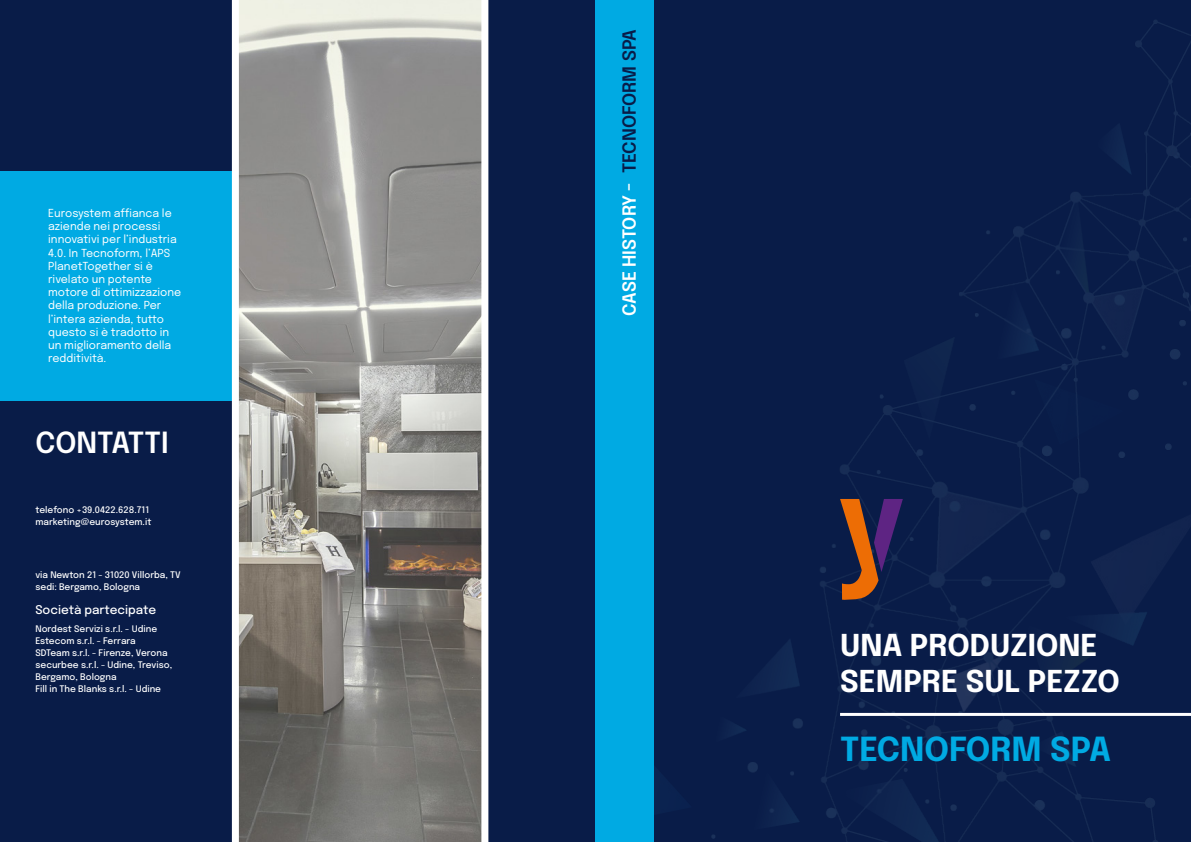
<style>
.page{position:relative;width:1191px;height:842px;background:#091c48}
.page>*{position:absolute;margin:0;border:0;box-sizing:border-box;transform-origin:0 0}
.t1{font:700 33px "Epilogue";color:#00aae3}
.t2{font:700 30px/36px "Epilogue";color:#fff}
.t3{font:600 29px "Epilogue";color:#fff}
.t4{font:600 18px "Epilogue";color:#fff}
.t5{font:500 12px "Epilogue";color:#fff}
.t6{font:11px/13.2px "Epilogue";color:#fff}
.t7{font:500 9px/12px "Epilogue";color:#fff}
.s1{color:#091c48}
</style>
<div class="page">
<img style="left:653px;top:0;width:538px;height:842px">
<div style="left:0;top:171px;width:236px;height:230px;background:#00aae3"></div>
<div style="left:595px;top:0;width:58px;height:842px;background:#00aae3"></div>
<svg style="left:232px;top:0;width:256px;height:842px;background:#989692"></svg>
<hr style="left:840px;top:713px;width:351px;height:3px;background:#fff">
<svg style="left:840px;top:499px;width:63px;height:101px"></svg>
<p class="t6" style="left:48px;top:206px;width:134px">Eurosystem affianca le aziende nei processi innovativi per l’industria<br>4.0. In Tecnoform, l’APS<br>PlanetTogether si è rivelato un potente motore di ottimizzazione della produzione. Per l’intera azienda, tutto questo si è tradotto in un miglioramento della redditività.</p>
<h3 class="t3" style="left:35px;top:422px;width:135px">CONTATTI</h3>
<p class="t7" style="left:35px;top:503px;width:117px">telefono +39.0422.628.711 marketing@eurosystem.it</p>
<h3 class="t4" style="left:617px;top:316px;width:288px;rotate:-90deg">CASE HISTORY - <span class="s1">TECNOFORM SPA</span></h3>
<p class="t7" style="left:35px;top:569px;width:147px">via Newton 21 - 31020 Villorba, TV sedi: Bergamo, Bologna</p>
<h3 class="t5" style="left:35px;top:602px;width:122px">Società partecipate</h3>
<p class="t7" style="left:35px;top:622px;width:138px">Nordest Servizi s.r.l. - Udine<br>Estecom s.r.l. - Ferrara<br>SDTeam s.r.l. - Firenze, Verona securbee s.r.l. - Udine, Treviso,<br>Bergamo, Bologna<br>Fill in The Blanks s.r.l. - Udine</p>
<h2 class="t2" style="left:840px;top:625px;width:281px">UNA PRODUZIONE<br>SEMPRE SUL PEZZO</h2>
<h1 class="t1" style="left:840px;top:726px;width:273px">TECNOFORM SPA</h1>
</div>
